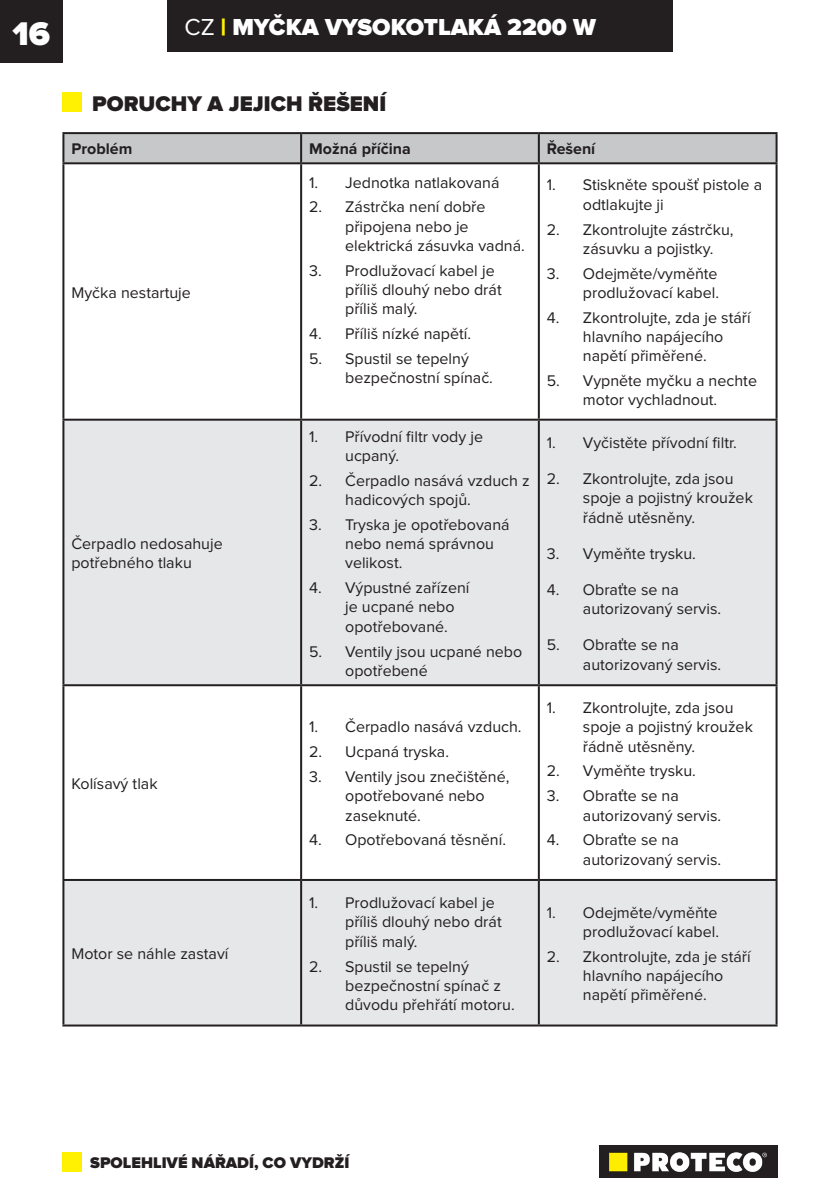
<style>
.page{position:relative;width:840px;height:1191px;background:#fff}
.page>*{position:absolute;margin:0;border:0;box-sizing:border-box;transform-origin:0 0}
.t1{font:900 34px "Proxima Nova";color:#fff}
.t2{font:900 24px "Proxima Nova";color:#fff}
.t3{font:900 22px "Proxima Nova";color:#231f20}
.t4{font:16px/19.2px "Proxima Nova";color:#231f20}
.t5{font:900 16px "Proxima Nova";color:#231f20}
.t6{font:700 16px "Proxima Nova";color:#231f20}
.s1{font-weight:400}
.s2{color:#fff101}
</style>
<div class="page">
<div style="left:0;top:0;width:62px;height:62px;background:#231f20"></div>
<img style="left:599px;top:1145px;width:178px;height:33px">
<div style="left:62px;top:1152px;width:20px;height:19px;background:#fff101"></div>
<div style="left:167px;top:0;width:505px;height:51px;background:#231f20"></div>
<div style="left:62px;top:92px;width:20px;height:20px;background:#fff101"></div>
<div style="left:64px;top:134px;width:711px;height:28px;background:#c7c8ca"></div>
<svg style="left:64px;top:421px;width:711px;height:603px;fill:#e6e7e9"></svg>
<hr style="left:62px;top:132px;width:239px;height:2px;background:#231f20">
<hr style="left:62px;top:134px;width:2px;height:28px;background:#231f20">
<hr style="left:301px;top:132px;width:237px;height:2px;background:#231f20">
<hr style="left:300px;top:134px;width:2px;height:28px;background:#231f20">
<hr style="left:538px;top:132px;width:239px;height:2px;background:#231f20">
<hr style="left:537px;top:134px;width:2px;height:28px;background:#231f20">
<hr style="left:775px;top:134px;width:2px;height:28px;background:#231f20">
<hr style="left:62px;top:162px;width:239px;height:2px;background:#231f20">
<hr style="left:62px;top:164px;width:2px;height:255px;background:#231f20">
<hr style="left:301px;top:162px;width:237px;height:2px;background:#231f20">
<hr style="left:300px;top:164px;width:2px;height:255px;background:#231f20">
<hr style="left:538px;top:162px;width:239px;height:2px;background:#231f20">
<hr style="left:537px;top:164px;width:2px;height:255px;background:#231f20">
<hr style="left:775px;top:164px;width:2px;height:255px;background:#231f20">
<hr style="left:62px;top:419px;width:239px;height:2px;background:#231f20">
<hr style="left:62px;top:421px;width:2px;height:263px;background:#231f20">
<hr style="left:301px;top:419px;width:237px;height:2px;background:#231f20">
<hr style="left:300px;top:421px;width:2px;height:263px;background:#231f20">
<hr style="left:538px;top:419px;width:239px;height:2px;background:#231f20">
<hr style="left:537px;top:421px;width:2px;height:263px;background:#231f20">
<hr style="left:775px;top:421px;width:2px;height:263px;background:#231f20">
<hr style="left:62px;top:684px;width:239px;height:2px;background:#231f20">
<hr style="left:62px;top:686px;width:2px;height:193px;background:#231f20">
<hr style="left:301px;top:684px;width:237px;height:2px;background:#231f20">
<hr style="left:300px;top:686px;width:2px;height:193px;background:#231f20">
<hr style="left:538px;top:684px;width:239px;height:2px;background:#231f20">
<hr style="left:537px;top:686px;width:2px;height:193px;background:#231f20">
<hr style="left:775px;top:686px;width:2px;height:193px;background:#231f20">
<hr style="left:62px;top:879px;width:239px;height:2px;background:#231f20">
<hr style="left:62px;top:881px;width:2px;height:143px;background:#231f20">
<hr style="left:301px;top:879px;width:237px;height:2px;background:#231f20">
<hr style="left:300px;top:881px;width:2px;height:143px;background:#231f20">
<hr style="left:538px;top:879px;width:239px;height:2px;background:#231f20">
<hr style="left:537px;top:881px;width:2px;height:143px;background:#231f20">
<hr style="left:775px;top:881px;width:2px;height:143px;background:#231f20">
<hr style="left:62px;top:1024px;width:239px;height:2px;background:#231f20">
<hr style="left:301px;top:1024px;width:237px;height:2px;background:#231f20">
<hr style="left:538px;top:1024px;width:239px;height:2px;background:#231f20">
<h1 class="t1" style="left:12px;top:14px;width:39px">16</h1>
<h2 class="t2" style="left:184px;top:13px;width:413px"><span class="s1">CZ</span> <span class="s2">|</span> MYČKA VYSOKOTLAKÁ 2200 W</h2>
<p class="t3" style="left:92px;top:91px;width:295px">PORUCHY A JEJICH ŘEŠENÍ</p>
<p class="t6" style="left:71px;top:139px;width:62px">Problém</p>
<p class="t6" style="left:309px;top:139px;width:103px">Možná příčina</p>
<p class="t6" style="left:546px;top:139px;width:50px">Řešení</p>
<p class="t4" style="left:71px;top:283px;width:121px">Myčka nestartuje</p>
<p class="t4" style="left:71px;top:535px;width:153px">Čerpadlo nedosahuje potřebného tlaku</p>
<p class="t4" style="left:71px;top:774px;width:88px">Kolísavý tlak</p>
<p class="t4" style="left:71px;top:944px;width:158px">Motor se náhle zastaví</p>
<p class="t4" style="left:309px;top:173px;width:192px">1. Jednotka natlakovaná</p>
<p class="t4" style="left:345px;top:198px;width:181px;text-indent:-36px">2. Zástrčka není dobře připojena nebo je elektrická zásuvka vadná.</p>
<p class="t4" style="left:345px;top:261px;width:158px;text-indent:-36px">3. Prodlužovací kabel je příliš dlouhý nebo drát příliš malý.</p>
<p class="t4" style="left:309px;top:325px;width:163px">4. Příliš nízké napětí.</p>
<p class="t4" style="left:345px;top:350px;width:149px;text-indent:-36px">5. Spustil se tepelný bezpečnostní spínač.</p>
<p class="t4" style="left:345px;top:427px;width:139px;text-indent:-36px">1. Přívodní filtr vody je ucpaný.</p>
<p class="t4" style="left:345px;top:471px;width:186px;text-indent:-36px">2. Čerpadlo nasává vzduch z hadicových spojů.</p>
<p class="t4" style="left:345px;top:516px;width:166px;text-indent:-36px">3. Tryska je opotřebovaná nebo nemá správnou velikost.</p>
<p class="t4" style="left:345px;top:579px;width:126px;text-indent:-36px">4. Výpustné zařízení je ucpané nebo opotřebované.</p>
<p class="t4" style="left:345px;top:642px;width:178px;text-indent:-36px">5. Ventily jsou ucpané nebo opotřebené</p>
<p class="t4" style="left:309px;top:718px;width:214px">1. Čerpadlo nasává vzduch.</p>
<p class="t4" style="left:309px;top:743px;width:141px">2. Ucpaná tryska.</p>
<p class="t4" style="left:345px;top:768px;width:166px;text-indent:-36px">3. Ventily jsou znečištěné, opotřebované nebo zaseknuté.</p>
<p class="t4" style="left:309px;top:831px;width:198px">4. Opotřebovaná těsnění.</p>
<p class="t4" style="left:345px;top:894px;width:158px;text-indent:-36px">1. Prodlužovací kabel je příliš dlouhý nebo drát příliš malý.</p>
<p class="t4" style="left:345px;top:957px;width:171px;text-indent:-36px">2. Spustil se tepelný bezpečnostní spínač z důvodu přehřátí motoru.</p>
<p class="t4" style="left:582px;top:176px;width:181px;text-indent:-36px">1. Stiskněte spoušť pistole a odtlakujte ji</p>
<p class="t4" style="left:582px;top:220px;width:152px;text-indent:-36px">2. Zkontrolujte zástrčku, zásuvku a pojistky.</p>
<p class="t4" style="left:546px;top:264px;width:174px;text-align:right">3. Odejměte/vyměňte prodlužovací kabel.</p>
<p class="t4" style="left:546px;top:308px;width:205px;text-align:center">4. Zkontrolujte, zda je stáří hlavního napájecího<br>napětí přiměřené.</p>
<p class="t4" style="left:546px;top:372px;width:211px;text-align:center">5. Vypněte myčku a nechte motor vychladnout.</p>
<p class="t4" style="left:546px;top:434px;width:191px">1. Vyčistěte přívodní filtr.</p>
<p class="t4" style="left:582px;top:470px;width:171px;text-indent:-36px">2. Zkontrolujte, zda jsou spoje a pojistný kroužek řádně utěsněny.</p>
<p class="t4" style="left:546px;top:544px;width:150px">3. Vyměňte trysku.</p>
<p class="t4" style="left:582px;top:581px;width:140px;text-indent:-36px">4. Obraťte se na autorizovaný servis.</p>
<p class="t4" style="left:582px;top:636px;width:140px;text-indent:-36px">5. Obraťte se na autorizovaný servis.</p>
<p class="t4" style="left:582px;top:699px;width:171px;text-indent:-36px">1. Zkontrolujte, zda jsou spoje a pojistný kroužek řádně utěsněny.</p>
<p class="t4" style="left:546px;top:762px;width:150px">2. Vyměňte trysku.</p>
<p class="t4" style="left:582px;top:787px;width:140px;text-indent:-36px">3. Obraťte se na autorizovaný servis.</p>
<p class="t4" style="left:582px;top:831px;width:140px;text-indent:-36px">4. Obraťte se na autorizovaný servis.</p>
<p class="t4" style="left:546px;top:903px;width:174px;text-align:right">1. Odejměte/vyměňte prodlužovací kabel.</p>
<p class="t4" style="left:546px;top:947px;width:205px;text-align:center">2. Zkontrolujte, zda je stáří hlavního napájecího<br>napětí přiměřené.</p>
<p class="t5" style="left:90px;top:1153px;width:260px">SPOLEHLIVÉ NÁŘADÍ, CO VYDRŽÍ</p>
</div>
